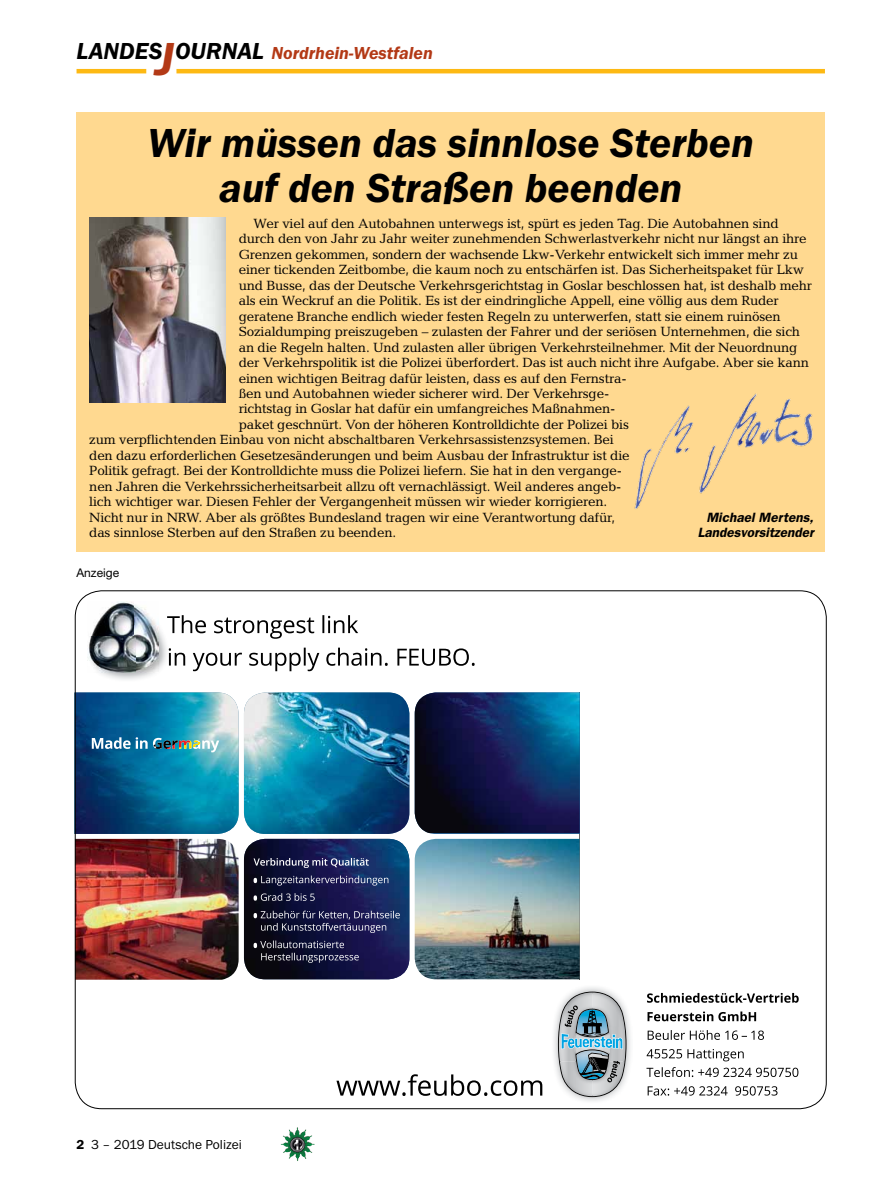
<style>
.page{position:relative;width:893px;height:1191px;background:#fff}
.page>*{position:absolute;margin:0;border:0;box-sizing:border-box;transform-origin:0 0}
.t1{font:italic 600 42px/45px "Franklin Gothic Itc T";color:#000;text-align:center}
.t2{font:italic 600 18px "Franklin Gothic Itc T";color:#b33916}
.t3{font:13.5px "Candida";letter-spacing:-.015em;color:#000}
.t4{font:italic 600 13.5px/15.5px "Franklin Gothic";color:#000;text-align:right}
.t5{font:13.5px "Franklin Gothic Itc T";color:#000}
.t6{font:12px "Helvetica Neue";color:#000}
.s1{font-size:24px;color:#000}
.s2{font-size:48px}
.s3{font-weight:600}
</style>
<div class="page">
<hr style="left:77px;top:69px;width:69px;height:4px;background:#fdb913">
<hr style="left:176px;top:69px;width:649px;height:4px;background:#fdb913">
<img style="left:281px;top:1128px;width:16px;height:24px">
<div style="left:77px;top:112px;width:748px;height:439px;background:#ffd990"></div>
<img style="left:89px;top:218px;width:137px;height:184px">
<img style="left:634px;top:393px;width:179px;height:116px">
<img style="left:99px;top:629px;width:68px;height:51px">
<img style="left:87px;top:601px;width:72px;height:71px">
<svg style="left:167px;top:615px;width:308px;height:56px"></svg>
<img style="left:554px;top:987px;width:77px;height:114px">
<svg style="left:558px;top:991px;width:68px;height:106px"></svg>
<svg style="left:336px;top:1074px;width:206px;height:22px"></svg>
<svg style="left:646px;top:1049px;width:152px;height:46px"></svg>
<svg style="left:647px;top:993px;width:152px;height:47px"></svg>
<svg style="left:77px;top:710px;width:503px;height:252px"></svg>
<img style="left:77px;top:839px;width:162px;height:140px">
<img style="left:415px;top:839px;width:165px;height:140px">
<img style="left:77px;top:692px;width:332px;height:142px">
<img style="left:415px;top:692px;width:165px;height:141px">
<img style="left:244px;top:839px;width:165px;height:140px">
<svg style="left:92px;top:737px;width:127px;height:15px"></svg>
<svg style="left:254px;top:858px;width:146px;height:104px"></svg>
<h2 class="t2" style="left:77px;top:42px;width:358px"><span class="s1">LANDES</span><span class="s2">J</span><span class="s1">OURNAL</span> Nordrhein-Westfalen</h2>
<h1 class="t1" style="left:148px;top:120px;width:608px">Wir müssen das sinnlose Sterben auf den Straßen beenden</h1>
<p class="t3" style="left:254px;top:216px;width:527px">Wer viel auf den Autobahnen unterwegs ist, spürt es jeden Tag. Die Autobahnen sind</p>
<p class="t3" style="left:239px;top:231px;width:570px">durch den von Jahr zu Jahr weiter zunehmenden Schwerlastverkehr nicht nur längst an ihre</p>
<p class="t3" style="left:239px;top:247px;width:561px">Grenzen gekommen, sondern der wachsende Lkw-Verkehr entwickelt sich immer mehr zu</p>
<p class="t3" style="left:239px;top:262px;width:567px">einer tickenden Zeitbombe, die kaum noch zu entschärfen ist. Das Sicherheitspaket für Lkw</p>
<p class="t3" style="left:239px;top:277px;width:575px">und Busse, das der Deutsche Verkehrsgerichtstag in Goslar beschlossen hat, ist deshalb mehr</p>
<p class="t3" style="left:239px;top:293px;width:542px">als ein Weckruf an die Politik. Es ist der eindringliche Appell, eine völlig aus dem Ruder</p>
<p class="t3" style="left:239px;top:308px;width:543px">geratene Branche endlich wieder festen Regeln zu unterwerfen, statt sie einem ruinösen</p>
<p class="t3" style="left:239px;top:324px;width:563px">Sozialdumping preiszugeben – zulasten der Fahrer und der seriösen Unternehmen, die sich</p>
<p class="t3" style="left:239px;top:339px;width:560px">an die Regeln halten. Und zulasten aller übrigen Verkehrsteilnehmer. Mit der Neuordnung</p>
<p class="t3" style="left:239px;top:355px;width:572px">der Verkehrspolitik ist die Polizei überfordert. Das ist auch nicht ihre Aufgabe. Aber sie kann</p>
<p class="t3" style="left:239px;top:370px;width:389px">einen wichtigen Beitrag dafür leisten, dass es auf den Fernstra-</p>
<p class="t3" style="left:239px;top:386px;width:372px">ßen und Autobahnen wieder sicherer wird. Der Verkehrsge-</p>
<p class="t3" style="left:239px;top:401px;width:378px">richtstag in Goslar hat dafür ein umfangreiches Maßnahmen-</p>
<p class="t3" style="left:239px;top:416px;width:392px">paket geschnürt. Von der höheren Kontrolldichte der Polizei bis</p>
<p class="t3" style="left:89px;top:432px;width:526px">zum verpflichtenden Einbau von nicht abschaltbaren Verkehrsassistenzsystemen. Bei</p>
<p class="t3" style="left:89px;top:447px;width:542px">den dazu erforderlichen Gesetzesänderungen und beim Ausbau der Infrastruktur ist die</p>
<p class="t3" style="left:89px;top:463px;width:534px">Politik gefragt. Bei der Kontrolldichte muss die Polizei liefern. Sie hat in den vergange-</p>
<p class="t3" style="left:89px;top:478px;width:534px">nen Jahren die Verkehrssicherheitsarbeit allzu oft vernachlässigt. Weil anderes angeb-</p>
<p class="t3" style="left:89px;top:494px;width:519px">lich wichtiger war. Diesen Fehler der Vergangenheit müssen wir wieder korrigieren.</p>
<p class="t3" style="left:89px;top:509px;width:527px">Nicht nur in NRW. Aber als größtes Bundesland tragen wir eine Verantwortung dafür,</p>
<p class="t3" style="left:89px;top:525px;width:308px">das sinnlose Sterben auf den Straßen zu beenden.</p>
<p class="t4" style="left:698px;top:509px;width:117px">Michael Mertens,<br>Landesvorsitzender</p>
<p class="t6" style="left:77px;top:565px;width:44px">Anzeige</p>
<p class="t5" style="left:77px;top:1136px;width:167px"><span class="s3">2</span> 3 – 2019 Deutsche Polizei</p>
</div>
